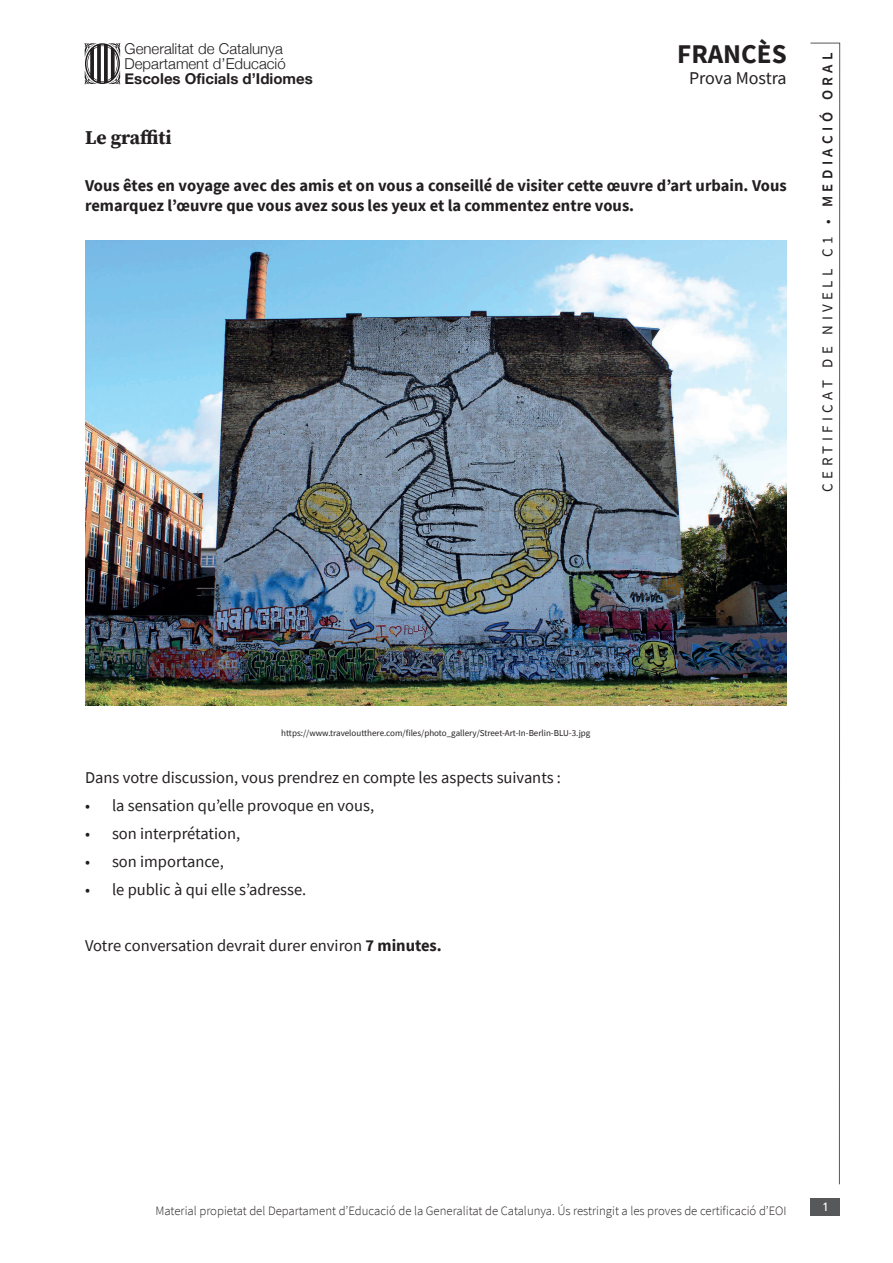
<style>
.page{position:relative;width:893px;height:1263px;background:#fff}
.page>*{position:absolute;margin:0;border:0;box-sizing:border-box;transform-origin:0 0}
.t1{font:700 27px "Source Sans Pro";color:#231f20}
.t2{font:700 19.5px "Source Serif Pro";color:#231f20}
.t3{font:18px "Source Sans Pro";letter-spacing:-.005em;color:#231f20}
.t4{font:16.5px "Source Sans Pro";color:#231f20}
.t5{font:700 16.5px/19.5px "Source Sans Pro";color:#231f20}
.t6{font:300 15px/15px "Helvetica Neue";color:#231f20}
.t7{font:15px "Source Sans Pro";letter-spacing:.295em;color:#231f20}
.t8{font:700 15px "Helvetica Neue";color:#231f20}
.t9{font:300 12.75px "Source Sans Pro";color:#231f20}
.t10{font:12px "Frutiger LT Std";color:#fff}
.t11{font:9px "Source Sans Pro";color:#231f20}
.s1{font-weight:600}
.s2{font-weight:700}
</style>
<div class="page">
<svg style="left:85px;top:43px;width:35px;height:42px"></svg>
<svg style="left:810px;top:43px;width:30px;height:1142px"></svg>
<div style="left:810px;top:1198px;width:30px;height:18px;background:#57585a"></div>
<img style="left:85px;top:241px;width:702px;height:465px">
<p class="t6" style="left:125px;top:40px;width:163px">Generalitat de Catalunya<br>Departament d’Educació</p>
<p class="t8" style="left:125px;top:67px;width:190px">Escoles Oficials d’Idiomes</p>
<h1 class="t1" style="left:677px;top:36px;width:111px">FRANCÈS</h1>
<p class="t3" style="left:689px;top:66px;width:99px">Prova Mostra</p>
<p class="t2" style="left:85px;top:124px;width:88px">Le graffiti</p>
<p class="t5" style="left:85px;top:176px;width:703px">Vous êtes en voyage avec des amis et on vous a conseillé de visiter cette œuvre d’art urbain. Vous remarquez l’œuvre que vous avez sous les yeux et la commentez entre vous.</p>
<p class="t7" style="left:818px;top:492px;width:441px;rotate:-90deg">CERTIFICAT DE NIVELL C1 • <span class="s1">MEDIACIÓ ORAL</span></p>
<p class="t11" style="left:281px;top:727px;width:311px">https://www.traveloutthere.com/files/photo_gallery/Street-Art-In-Berlin-BLU-3.jpg</p>
<p class="t4" style="left:85px;top:767px;width:478px">Dans votre discussion, vous prendrez en compte les aspects suivants :</p>
<p class="t4" style="left:85px;top:795px;width:291px">• la sensation qu’elle provoque en vous,</p>
<p class="t4" style="left:85px;top:823px;width:157px">• son interprétation,</p>
<p class="t4" style="left:85px;top:851px;width:140px">• son importance,</p>
<p class="t4" style="left:85px;top:879px;width:223px">• le public à qui elle s’adresse.</p>
<p class="t4" style="left:85px;top:935px;width:358px">Votre conversation devrait durer environ <span class="s2">7 minutes.</span></p>
<p class="t9" style="left:156px;top:1203px;width:633px">Material propietat del Departament d’Educació de la Generalitat de Catalunya. Ús restringit a les proves de certificació d’EOI</p>
<p class="t10" style="left:822px;top:1200px;width:8px">1</p>
</div>
